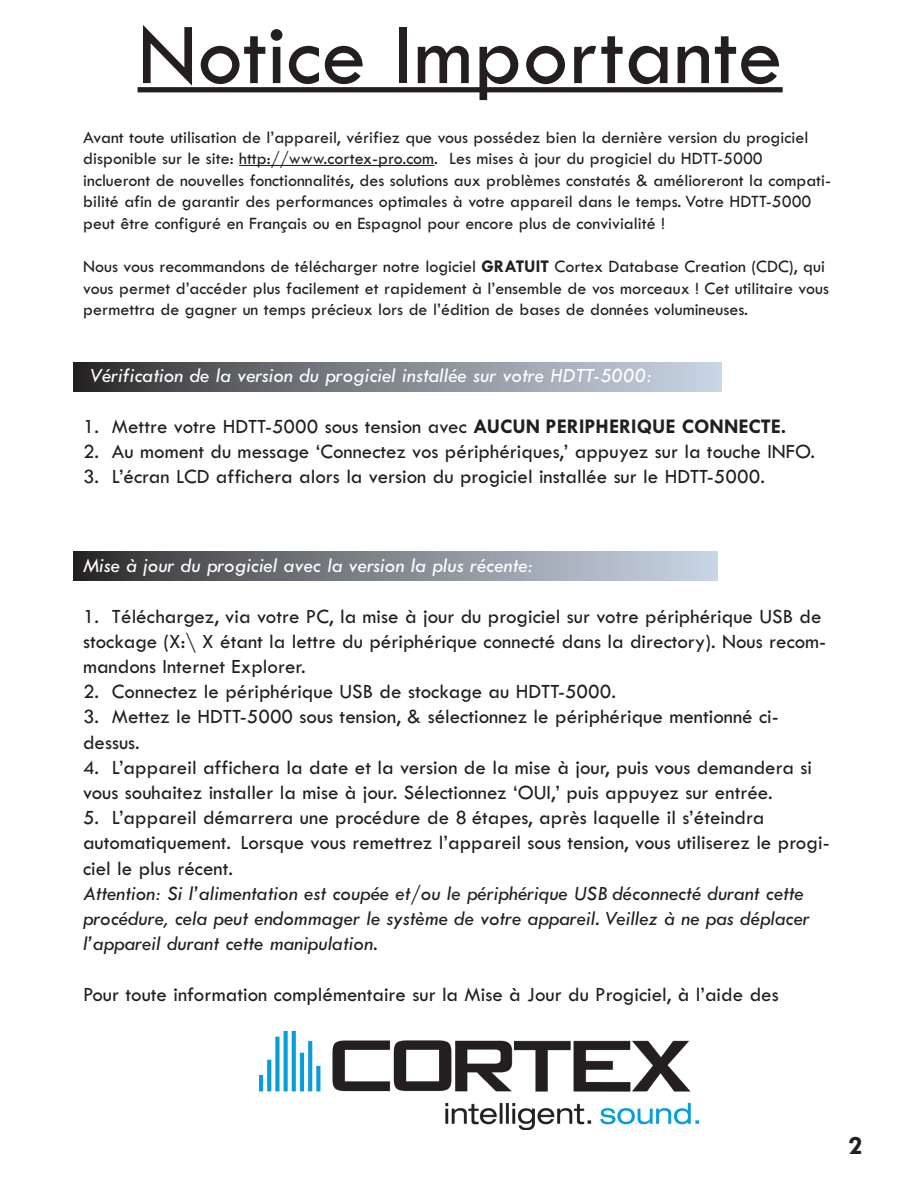
<style>
.page{position:relative;width:918px;height:1188px;background:#fff}
.page>*{position:absolute;margin:0;border:0;box-sizing:border-box;transform-origin:0 0}
.t1{font:90px "Tw Cen";color:#231f20}
.t2{font:700 27px "Tw Cen";color:#231f20}
.t3{font:21px/25.2px "Tw Cen";color:#231f20}
.t4{font:italic 21px/25.2px "Tw Cen";color:#231f20}
.t5{font:italic 21px "Tw Cen";color:#fff}
.t6{font:18px/21.6px "Tw Cen";color:#231f20}
.s1{font-weight:700}
</style>
<div class="page">
<img style="left:259px;top:1032px;width:440px;height:97px">
<div style="left:74px;top:552px;width:644px;height:29px;background:linear-gradient(to right,#313030,#cfdbeb)"></div>
<div style="left:74px;top:362px;width:647px;height:29px;background:linear-gradient(to right,#313030,#cfdbeb)"></div>
<div style="left:138px;top:87px;width:645px;height:5px;background:#231f20"></div>
<hr style="left:239px;top:165px;width:195px;height:1px;background:#231f20">
<h1 class="t1" style="left:138px;top:-1px;width:647px">Notice Importante</h1>
<p class="t6" style="left:83px;top:126px;width:749px">Avant toute utilisation de l’appareil, vérifiez que vous possédez bien la dernière version du progiciel disponible sur le site: http://www.cortex-pro.com. Les mises à jour du progiciel du HDTT-5000 inclueront de nouvelles fonctionnalités, des solutions aux problèmes constatés &amp; amélioreront la compati&shy;bilité afin de garantir des performances optimales à votre appareil dans le temps. Votre HDTT-5000 peut être configuré en Français ou en Espagnol pour encore plus de convivialité !</p>
<p class="t6" style="left:83px;top:255px;width:747px">Nous vous recommandons de télécharger notre logiciel <span class="s1">GRATUIT</span> Cortex Database Creation (CDC), qui vous permet d’accéder plus facilement et rapidement à l’ensemble de vos morceaux ! Cet utilitaire vous permettra de gagner un temps précieux lors de l’édition de bases de données volumineuses.</p>
<p class="t5" style="left:89px;top:363px;width:564px">Vérification de la version du progiciel installée sur votre HDTT-5000:</p>
<p class="t3" style="left:83px;top:413px;width:705px">1. Mettre votre HDTT-5000 sous tension avec <span class="s1">AUCUN PERIPHERIQUE CONNECTE.</span></p>
<p class="t3" style="left:83px;top:438px;width:734px">2. Au moment du message ‘Connectez vos périphériques,’ appuyez sur la touche INFO.</p>
<p class="t3" style="left:83px;top:463px;width:683px">3. L’écran LCD affichera alors la version du progiciel installée sur le HDTT-5000.</p>
<p class="t5" style="left:83px;top:553px;width:452px">Mise à jour du progiciel avec la version la plus récente:</p>
<p class="t3" style="left:83px;top:603px;width:745px">1. Téléchargez, via votre PC, la mise à jour du progiciel sur votre périphérique USB de stockage (X:\ X étant la lettre du périphérique connecté dans la directory). Nous recom&shy;mandons Internet Explorer.</p>
<p class="t3" style="left:83px;top:678px;width:534px">2. Connectez le périphérique USB de stockage au HDTT-5000.</p>
<p class="t3" style="left:83px;top:704px;width:697px">3. Mettez le HDTT-5000 sous tension, &amp; sélectionnez le périphérique mentionné ci&shy;dessus.</p>
<p class="t3" style="left:83px;top:754px;width:731px">4. L’appareil affichera la date et la version de la mise à jour, puis vous demandera si vous souhaitez installer la mise à jour. Sélectionnez ‘OUI,’ puis appuyez sur entrée.</p>
<p class="t3" style="left:83px;top:804px;width:748px">5. L’appareil démarrera une procédure de 8 étapes, après laquelle il s’éteindra automatiquement. Lorsque vous remettrez l’appareil sous tension, vous utiliserez le progi&shy;ciel le plus récent.</p>
<p class="t4" style="left:83px;top:880px;width:728px">Attention: Si l’alimentation est coupée et/ou le périphérique USB déconnecté durant cette procédure, cela peut endommager le système de votre appareil. Veillez à ne pas déplacer l’appareil durant cette manipulation.</p>
<p class="t3" style="left:83px;top:981px;width:697px">Pour toute information complémentaire sur la Mise à Jour du Progiciel, à l’aide des</p>
<p class="t2" style="left:848px;top:1129px;width:16px">2</p>
</div>
